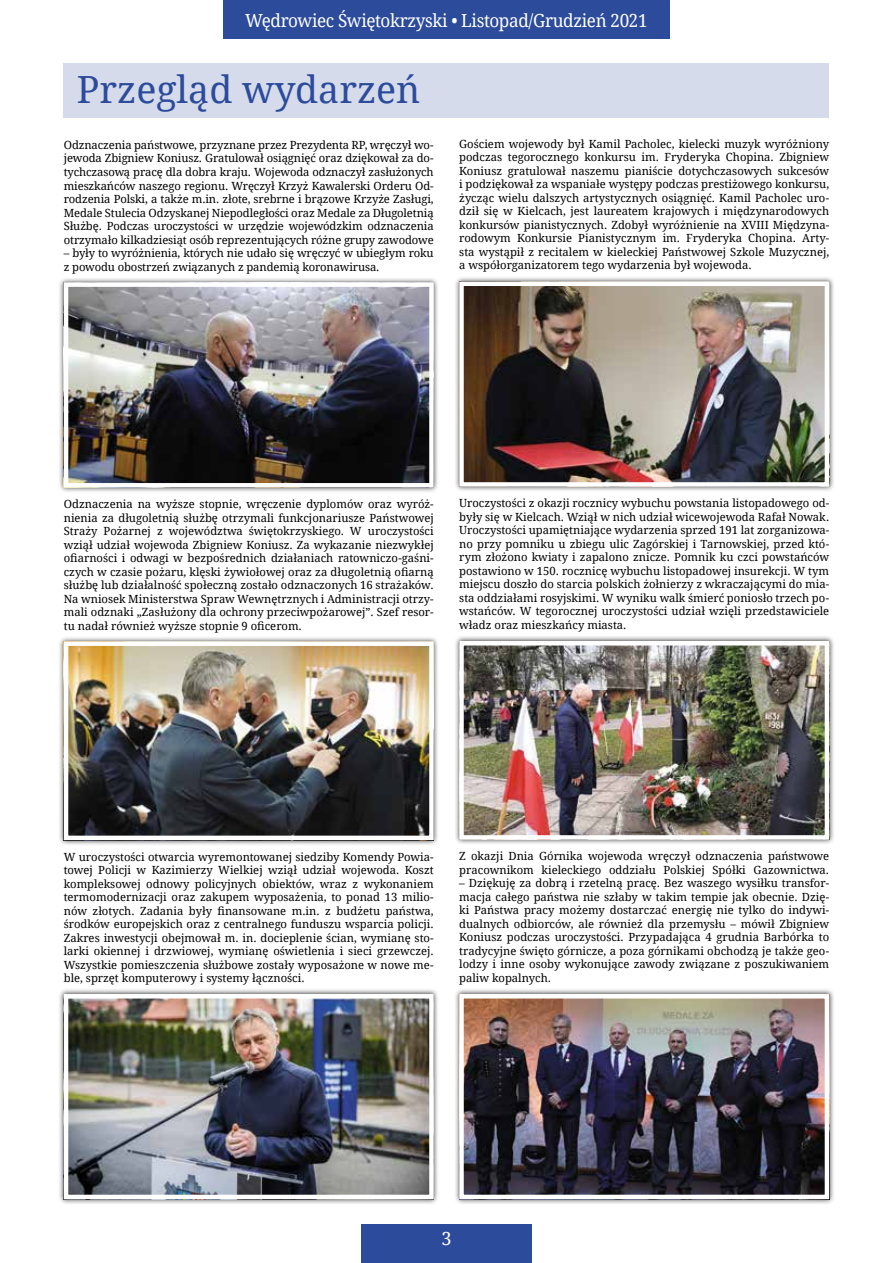
<style>
.page{position:relative;width:893px;height:1263px;background:#fff}
.page>*{position:absolute;margin:0;border:0;box-sizing:border-box;transform-origin:0 0}
.t1{font:37.5px "Droid Serif";color:#2c4b9b}
.t2{font:18px "Droid Serif";letter-spacing:-.02em;color:#fff;scale:.95 1}
.t3{font:18px "Droid Serif";letter-spacing:-.02em;color:#fff}
.t4{font:11.25px/13.5px "Droid Serif";color:#000;text-align:justify}
</style>
<div class="page">
<div style="left:361px;top:1225px;width:170px;height:38px;background:#2c4b9b"></div>
<div style="left:223px;top:0;width:447px;height:38px;background:#2c4b9b"></div>
<div style="left:64px;top:64px;width:765px;height:54px;background:#d5dbeb"></div>
<div style="left:454px;top:988px;width:381px;height:217px;background:#000;opacity:.75"></div>
<img style="left:464px;top:999px;width:360px;height:195px">
<div style="left:459px;top:994px;width:370px;height:205px;border:4px solid #fff"></div>
<div style="left:58px;top:988px;width:382px;height:217px;background:#000;opacity:.75"></div>
<img style="left:69px;top:999px;width:360px;height:195px">
<div style="left:64px;top:994px;width:370px;height:205px;border:4px solid #fff"></div>
<div style="left:454px;top:635px;width:381px;height:211px;background:#000;opacity:.75"></div>
<img style="left:464px;top:646px;width:360px;height:189px">
<div style="left:459px;top:641px;width:370px;height:199px;border:4px solid #fff"></div>
<div style="left:58px;top:636px;width:382px;height:210px;background:#000;opacity:.75"></div>
<img style="left:69px;top:646px;width:360px;height:189px">
<div style="left:64px;top:641px;width:370px;height:199px;border:4px solid #fff"></div>
<div style="left:454px;top:276px;width:381px;height:217px;background:#000;opacity:.75"></div>
<img style="left:464px;top:286px;width:360px;height:196px">
<div style="left:459px;top:281px;width:370px;height:206px;border:4px solid #fff"></div>
<div style="left:58px;top:277px;width:382px;height:216px;background:#000;opacity:.75"></div>
<img style="left:69px;top:287px;width:360px;height:195px">
<div style="left:64px;top:282px;width:370px;height:205px;border:4px solid #fff"></div>
<h2 class="t2" style="left:245px;top:10px;width:425px">Wędrowiec Świętokrzyski • Listopad/Grudzień 2021</h2>
<h1 class="t1" style="left:77px;top:66px;width:345px">Przegląd wydarzeń</h1>
<p class="t4" style="left:64px;top:138px;width:371px">Odznaczenia państwowe, przyznane przez Prezydenta RP, wręczył wo&shy;jewoda Zbigniew Koniusz. Gratulował osiągnięć oraz dziękował za do&shy;tychczasową pracę dla dobra kraju. Wojewoda odznaczył zasłużonych mieszkańców naszego regionu. Wręczył Krzyż Kawalerski Orderu Od&shy;rodzenia Polski, a także m.in. złote, srebrne i brązowe Krzyże Zasługi, Medale Stulecia Odzyskanej Niepodległości oraz Medale za Długoletnią Służbę. Podczas uroczystości w urzędzie wojewódzkim odznaczenia otrzymało kilkadziesiąt osób reprezentujących różne grupy zawodowe</p>
<p class="t4" style="left:64px;top:246px;width:371px">– były to wyróżnienia, których nie udało się wręczyć w ubiegłym roku z powodu obostrzeń związanych z pandemią koronawirusa.</p>
<p class="t4" style="left:459px;top:137px;width:371px">Gościem wojewody był Kamil Pacholec, kielecki muzyk wyróżniony podczas tegorocznego konkursu im. Fryderyka Chopina. Zbigniew Koniusz gratulował naszemu pianiście dotychczasowych sukcesów i podziękował za wspaniałe występy podczas prestiżowego konkursu, życząc wielu dalszych artystycznych osiągnięć. Kamil Pacholec uro&shy;dził się w Kielcach, jest laureatem krajowych i międzynarodowych konkursów pianistycznych. Zdobył wyróżnienie na XVIII Międzyna&shy;rodowym Konkursie Pianistycznym im. Fryderyka Chopina. Arty&shy;sta wystąpił z recitalem w kieleckiej Państwowej Szkole Muzycznej, a współorganizatorem tego wydarzenia był wojewoda.</p>
<p class="t4" style="left:64px;top:497px;width:371px">Odznaczenia na wyższe stopnie, wręczenie dyplomów oraz wyróż&shy;nienia za długoletnią służbę otrzymali funkcjonariusze Państwowej Straży Pożarnej z województwa świętokrzyskiego. W uroczystości wziął udział wojewoda Zbigniew Koniusz. Za wykazanie niezwykłej ofiarności i odwagi w bezpośrednich działaniach ratowniczo-gaśni&shy;czych w czasie pożaru, klęski żywiołowej oraz za długoletnią ofiarną służbę lub działalność społeczną zostało odznaczonych 16 strażaków.<br>Na wniosek Ministerstwa Spraw Wewnętrznych i Administracji otrzy&shy;mali odznaki „Zasłużony dla ochrony przeciwpożarowej”. Szef resor&shy;tu nadał również wyższe stopnie 9 oficerom.</p>
<p class="t4" style="left:459px;top:497px;width:371px">Uroczystości z okazji rocznicy wybuchu powstania listopadowego od&shy;były się w Kielcach. Wziął w nich udział wicewojewoda Rafał Nowak.<br>Uroczystości upamiętniające wydarzenia sprzed 191 lat zorganizowa&shy;no przy pomniku u zbiegu ulic Zagórskiej i Tarnowskiej, przed któ&shy;rym złożono kwiaty i zapalono znicze. Pomnik ku czci powstańców postawiono w 150. rocznicę wybuchu listopadowej insurekcji. W tym miejscu doszło do starcia polskich żołnierzy z wkraczającymi do mia&shy;sta oddziałami rosyjskimi. W wyniku walk śmierć poniosło trzech po&shy;wstańców. W tegorocznej uroczystości udział wzięli przedstawiciele władz oraz mieszkańcy miasta.</p>
<p class="t4" style="left:64px;top:850px;width:371px">W uroczystości otwarcia wyremontowanej siedziby Komendy Powia&shy;towej Policji w Kazimierzy Wielkiej wziął udział wojewoda. Koszt kompleksowej odnowy policyjnych obiektów, wraz z wykonaniem termomodernizacji oraz zakupem wyposażenia, to ponad 13 milio&shy;nów złotych. Zadania były finansowane m.in. z budżetu państwa, środków europejskich oraz z centralnego funduszu wsparcia policji.<br>Zakres inwestycji obejmował m. in. docieplenie ścian, wymianę sto&shy;larki okiennej i drzwiowej, wymianę oświetlenia i sieci grzewczej.<br>Wszystkie pomieszczenia służbowe zostały wyposażone w nowe me&shy;ble, sprzęt komputerowy i systemy łączności.</p>
<p class="t4" style="left:459px;top:850px;width:371px">Z okazji Dnia Górnika wojewoda wręczył odznaczenia państwowe pracownikom kieleckiego oddziału Polskiej Spółki Gazownictwa.</p>
<p class="t4" style="left:459px;top:877px;width:371px">– Dziękuję za dobrą i rzetelną pracę. Bez waszego wysiłku transfor&shy;macja całego państwa nie szłaby w takim tempie jak obecnie. Dzię&shy;ki Państwa pracy możemy dostarczać energię nie tylko do indywi&shy;dualnych odbiorców, ale również dla przemysłu – mówił Zbigniew Koniusz podczas uroczystości. Przypadająca 4 grudnia Barbórka to tradycyjne święto górnicze, a poza górnikami obchodzą je także geo&shy;lodzy i inne osoby wykonujące zawody związane z poszukiwaniem paliw kopalnych.</p>
<h2 class="t3" style="left:441px;top:1227px;width:12px">3</h2>
</div>
